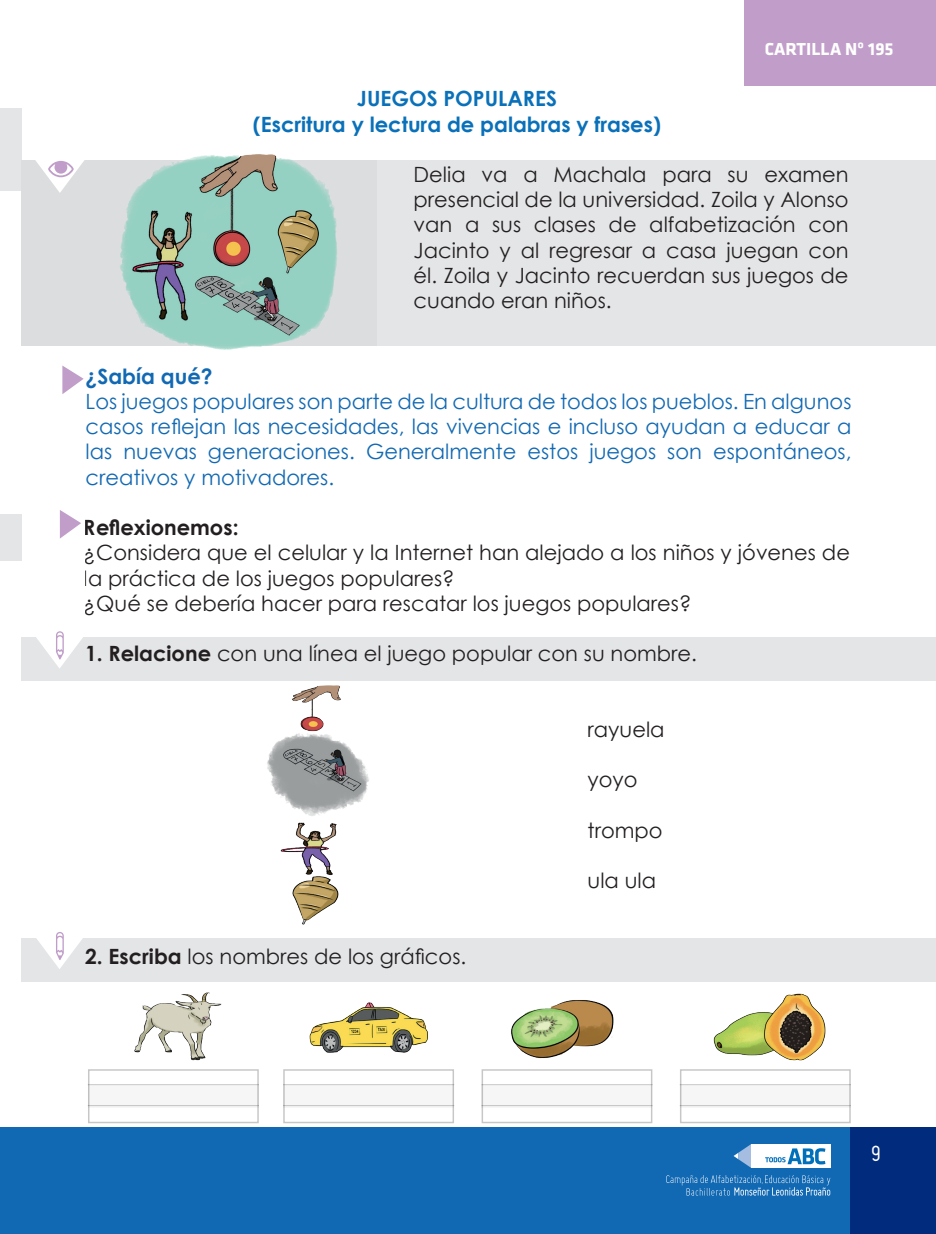
<style>
.page{position:relative;width:936px;height:1234px;background:#fff}
.page>*{position:absolute;margin:0;border:0;box-sizing:border-box;transform-origin:0 0}
.t1{font:24px "Miso";color:#fff}
.t2{font:21px/25.2px "Century Gothic";color:#231f20;text-align:justify}
.t3{font:21px/25.2px "Century Gothic";color:#1269b3;text-align:justify}
.t4{font:700 21px/25.2px "Century Gothic";color:#0970b9;text-align:center}
.t5{font:700 21px "Century Gothic";color:#231f20}
.t6{font:700 21px "Century Gothic";color:#1269b3}
.t7{font:700 18px "Klavika";color:#fff}
.t8{font:300 9.75px "Miso";color:#fff}
.s1{font-weight:700}
</style>
<div class="page">
<div style="left:744px;top:0;width:191px;height:85px;background:#c09ec9"></div>
<div style="left:21px;top:1127px;width:914px;height:106px;background:#1269b3"></div>
<div style="left:850px;top:1127px;width:85px;height:106px;background:#012b7d"></div>
<svg style="left:733px;top:1144px;width:18px;height:23px"></svg>
<div style="left:751px;top:1143px;width:79px;height:24px;background:#fff"></div>
<svg style="left:765px;top:1148px;width:60px;height:16px"></svg>
<svg style="left:666px;top:1175px;width:164px;height:20px"></svg>
<div style="left:0;top:1127px;width:21px;height:106px;background:#1269b3"></div>
<div style="left:21px;top:160px;width:914px;height:185px;background:#e4e5e7"></div>
<div style="left:21px;top:160px;width:356px;height:185px;background:#dcdddf"></div>
<div style="left:0;top:108px;width:22px;height:83px;background:#e4e5e7"></div>
<div style="left:0;top:514px;width:22px;height:46px;background:#e4e5e7"></div>
<svg style="left:35px;top:160px;width:49px;height:33px"></svg>
<div style="left:21px;top:637px;width:914px;height:43px;background:#e4e5e7"></div>
<div style="left:21px;top:937px;width:914px;height:44px;background:#e4e5e7"></div>
<svg style="left:36px;top:631px;width:47px;height:37px"></svg>
<svg style="left:34px;top:932px;width:51px;height:37px"></svg>
<img style="left:112px;top:154px;width:235px;height:196px">
<svg style="left:60px;top:510px;width:21px;height:28px"></svg>
<svg style="left:62px;top:365px;width:22px;height:29px"></svg>
<img style="left:267px;top:734px;width:102px;height:75px">
<img style="left:279px;top:680px;width:73px;height:54px">
<img style="left:292px;top:883px;width:47px;height:42px">
<img style="left:280px;top:809px;width:57px;height:74px">
<div style="left:88px;top:1084px;width:171px;height:23px;background:linear-gradient(to right,#f6f6f7,#f6f6f7)"></div>
<hr style="left:88px;top:1083px;width:171px;height:1px;background:#231f20">
<hr style="left:88px;top:1104px;width:171px;height:1px;background:#231f20">
<div style="left:283px;top:1084px;width:171px;height:23px;background:linear-gradient(to right,#f6f6f7,#f6f6f7)"></div>
<hr style="left:283px;top:1083px;width:171px;height:1px;background:#231f20">
<hr style="left:283px;top:1104px;width:171px;height:1px;background:#231f20">
<div style="left:481px;top:1084px;width:171px;height:23px;background:#f6f6f7"></div>
<hr style="left:481px;top:1083px;width:171px;height:1px;background:#231f20">
<hr style="left:481px;top:1104px;width:171px;height:1px;background:#231f20">
<div style="left:680px;top:1084px;width:170px;height:23px;background:#f6f6f7"></div>
<hr style="left:679px;top:1083px;width:171px;height:1px;background:#231f20">
<hr style="left:679px;top:1104px;width:171px;height:1px;background:#231f20">
<img style="left:134px;top:992px;width:88px;height:69px">
<img style="left:309px;top:1002px;width:119px;height:51px">
<img style="left:511px;top:1000px;width:103px;height:59px">
<img style="left:713px;top:993px;width:113px;height:68px">
<p class="t7" style="left:764px;top:39px;width:130px">CARTILLA Nº 195</p>
<p class="t4" style="left:253px;top:85px;width:409px">JUEGOS POPULARES<br>(Escritura y lectura de palabras y frases)</p>
<p class="t2" style="left:413px;top:161px;width:436px">Delia va a Machala para su examen presencial de la universidad. Zoila y Alonso van a sus clases de alfabetización con Jacinto y al regresar a casa juegan con él. Zoila y Jacinto recuerdan sus juegos de cuando eran niños.</p>
<p class="t6" style="left:86px;top:360px;width:128px">¿Sabía qué?</p>
<p class="t3" style="left:86px;top:388px;width:767px">Los juegos populares son parte de la cultura de todos los pueblos. En algunos casos reflejan las necesidades, las vivencias e incluso ayudan a educar a las nuevas generaciones. Generalmente estos juegos son espontáneos, creativos y motivadores.</p>
<p class="t5" style="left:84px;top:511px;width:156px">Reflexionemos:</p>
<p class="t2" style="left:84px;top:539px;width:767px;text-align:left">¿Considera que el celular y la Internet han alejado a los niños y jóvenes de la práctica de los juegos populares?<br>¿Qué se debería hacer para rescatar los juegos populares?</p>
<p class="t2" style="left:85px;top:640px;width:613px"><span class="s1">1. Relacione</span> con una línea el juego popular con su nombre.</p>
<p class="t2" style="left:85px;top:943px;width:383px"><span class="s1">2. Escriba</span> los nombres de los gráficos.</p>
<p class="t2" style="left:587px;top:716px;width:78px">rayuela</p>
<p class="t2" style="left:587px;top:766px;width:52px">yoyo</p>
<p class="t2" style="left:587px;top:817px;width:76px">trompo</p>
<p class="t2" style="left:587px;top:867px;width:70px">ula ula</p>
<p class="t8" style="left:761px;top:1174px;width:3px">,</p>
<p class="t1" style="left:871px;top:1139px;width:11px">9</p>
</div>
